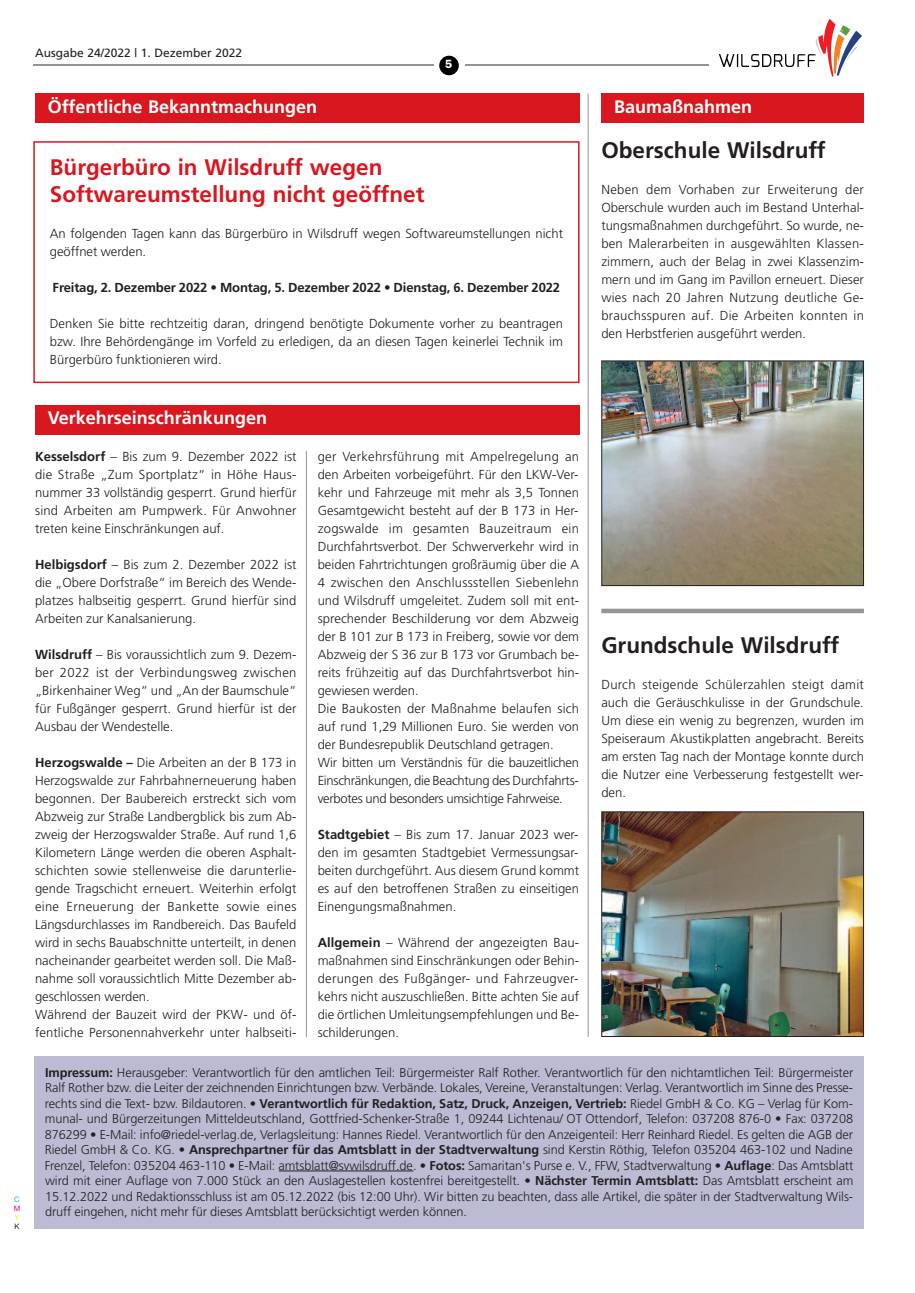
<style>
.page{position:relative;width:915px;height:1293px;background:#fff}
.page>*{position:absolute;margin:0;border:0;box-sizing:border-box;transform-origin:0 0}
.t1{font:700 22.5px/27px "Frutiger";color:#d8171f}
.t2{font:700 22.5px "Frutiger";color:#231f20}
.t3{font:700 18px "Frutiger";color:#fff}
.t4{font:300 13.05px/18px "Frutiger";color:#231f20;text-align:justify}
.t5{font:700 13.05px "Frutiger";letter-spacing:-.01em;color:#231f20}
.t6{font:300 12.75px/15.5px "Frutiger";letter-spacing:-.005em;color:#231f20;text-align:justify}
.t7{font:12px "Frutiger";color:#231f20}
.t8{font:600 12px "Franklin Gothic";color:#fff}
.t9{font:7.5px "Helvetica Neue";color:#00aeef}
.t10{font:7.5px "Helvetica Neue";color:#ed028c}
.t11{font:7.5px "Helvetica Neue";color:#fff101}
.t12{font:7.5px "Helvetica Neue";color:#231f20}
.s1{font-weight:700}
</style>
<div class="page">
<svg style="left:718px;top:19px;width:143px;height:58px"></svg>
<hr style="left:33px;top:65px;width:400px;height:1px;background:#939393">
<div style="left:439px;top:56px;width:19px;height:19px;background:#000;border-radius:50%"></div>
<hr style="left:465px;top:65px;width:243px;height:1px;background:#939393">
<div style="left:35px;top:94px;width:544px;height:29px;background:#d8171f"></div>
<div style="left:33px;top:141px;width:546px;height:242px;border:2px solid #d8171f"></div>
<div style="left:35px;top:405px;width:544px;height:29px;background:#d8171f"></div>
<div style="left:601px;top:94px;width:262px;height:29px;background:#d8171f"></div>
<img style="left:603px;top:362px;width:258px;height:222px">
<div style="left:601px;top:360px;width:262px;height:226px;border:1px solid #231f20"></div>
<img style="left:603px;top:813px;width:258px;height:222px">
<div style="left:601px;top:811px;width:262px;height:226px;border:1px solid #231f20"></div>
<hr style="left:601px;top:609px;width:262px;height:4px;background:#939598">
<hr style="left:587px;top:94px;width:1px;height:943px;background:#939598">
<hr style="left:306px;top:451px;width:1px;height:586px;background:#939598">
<div style="left:35px;top:1056px;width:828px;height:173px;background:#bcbbd4"></div>
<hr style="left:279px;top:1170px;width:134px;height:1px;background:#231f20">
<p class="t7" style="left:35px;top:48px;width:209px">Ausgabe 24/2022 | 1. Dezember 2022</p>
<h2 class="t3" style="left:48px;top:100px;width:271px">Öffentliche Bekanntmachungen</h2>
<p class="t8" style="left:444px;top:57px;width:9px">5</p>
<h1 class="t1" style="left:50px;top:155px;width:376px">Bürgerbüro in Wilsdruff wegen<br>Softwareumstellung nicht geöffnet</h1>
<p class="t4" style="left:50px;top:225px;width:514px">An folgenden Tagen kann das Bürgerbüro in Wilsdruff wegen Softwareumstellungen nicht geöffnet werden.</p>
<p class="t5" style="left:53px;top:282px;width:509px">Freitag, 2. Dezember 2022 • Montag, 5. Dezember 2022 • Dienstag, 6. Dezember 2022</p>
<p class="t4" style="left:50px;top:315px;width:514px">Denken Sie bitte rechtzeitig daran, dringend benötigte Dokumente vorher zu beantragen bzw. Ihre Behördengänge im Vorfeld zu erledigen, da an diesen Tagen keinerlei Technik im Bürgerbüro funktionieren wird.</p>
<h2 class="t3" style="left:614px;top:100px;width:140px">Baumaßnahmen</h2>
<h1 class="t2" style="left:601px;top:141px;width:225px">Oberschule Wilsdruff</h1>
<p class="t4" style="left:601px;top:182px;width:264px">Neben dem Vorhaben zur Erweiterung der Oberschule wurden auch im Bestand Unterhal&shy;tungsmaßnahmen durchgeführt. So wurde, ne&shy;ben Malerarbeiten in ausgewählten Klassen&shy;zimmern, auch der Belag in zwei Klassenzim&shy;mern und im Gang im Pavillon erneuert. Dieser wies nach 20 Jahren Nutzung deutliche Ge&shy;brauchsspuren auf. Die Arbeiten konnten in den Herbstferien ausgeführt werden.</p>
<p class="t9" style="left:14px;top:1197px;width:7px">C</p>
<p class="t10" style="left:14px;top:1206px;width:8px">M</p>
<p class="t11" style="left:15px;top:1215px;width:6px">Y</p>
<p class="t12" style="left:15px;top:1224px;width:7px">K</p>
<h2 class="t3" style="left:48px;top:411px;width:221px">Verkehrseinschränkungen</h2>
<p class="t4" style="left:35px;top:448px;width:263px"><span class="s1">Kesselsdorf</span> – Bis zum 9. Dezember 2022 ist die Straße „Zum Sportplatz“ in Höhe Haus&shy;nummer 33 vollständig gesperrt. Grund hierfür sind Arbeiten am Pumpwerk. Für Anwohner treten keine Einschränkungen auf.</p>
<p class="t4" style="left:35px;top:556px;width:263px"><span class="s1">Helbigsdorf</span> – Bis zum 2. Dezember 2022 ist die „Obere Dorfstraße“ im Bereich des Wende&shy;platzes halbseitig gesperrt. Grund hierfür sind Arbeiten zur Kanalsanierung.</p>
<p class="t4" style="left:35px;top:646px;width:263px"><span class="s1">Wilsdruff</span> – Bis voraussichtlich zum 9. Dezem&shy;ber 2022 ist der Verbindungsweg zwischen „Birkenhainer Weg“ und „An der Baumschule“ für Fußgänger gesperrt. Grund hierfür ist der Ausbau der Wendestelle.</p>
<p class="t4" style="left:35px;top:754px;width:263px;text-align:left"><span class="s1">Herzogswalde –</span> Die Arbeiten an der B 173 in Herzogswalde zur Fahrbahnerneuerung haben begonnen. Der Baubereich erstreckt sich vom Abzweig zur Straße Landbergblick bis zum Ab&shy;zweig der Herzogswalder Straße. Auf rund 1,6<br>Kilometern Länge werden die oberen Asphalt&shy;schichten sowie stellenweise die darunterlie&shy;gende Tragschicht erneuert. Weiterhin erfolgt eine Erneuerung der Bankette sowie eines Längsdurchlasses im Randbereich. Das Baufeld wird in sechs Bauabschnitte unterteilt, in denen nacheinander gearbeitet werden soll. Die Maß&shy;nahme soll voraussichtlich Mitte Dezember ab&shy;geschlossen werden.<br>Während der Bauzeit wird der PKW- und öf&shy;fentliche Personennahverkehr unter halbseiti-</p>
<p class="t4" style="left:317px;top:448px;width:263px;text-align:left">ger Verkehrsführung mit Ampelregelung an den Arbeiten vorbeigeführt. Für den LKW-Ver&shy;kehr und Fahrzeuge mit mehr als 3,5 Tonnen Gesamtgewicht besteht auf der B 173 in Her&shy;zogswalde im gesamten Bauzeitraum ein Durchfahrtsverbot. Der Schwerverkehr wird in beiden Fahrtrichtungen großräumig über die A 4 zwischen den Anschlussstellen Siebenlehn und Wilsdruff umgeleitet. Zudem soll mit ent&shy;sprechender Beschilderung vor dem Abzweig der B 101 zur B 173 in Freiberg, sowie vor dem Abzweig der S 36 zur B 173 vor Grumbach be&shy;reits frühzeitig auf das Durchfahrtsverbot hin&shy;gewiesen werden.<br>Die Baukosten der Maßnahme belaufen sich auf rund 1,29 Millionen Euro. Sie werden von der Bundesrepublik Deutschland getragen.<br>Wir bitten um Verständnis für die bauzeitlichen Einschränkungen, die Beachtung des Durchfahrts&shy;verbotes und besonders umsichtige Fahrweise.</p>
<p class="t4" style="left:317px;top:826px;width:263px"><span class="s1">Stadtgebiet</span> – Bis zum 17. Januar 2023 wer&shy;den im gesamten Stadtgebiet Vermessungsar&shy;beiten durchgeführt. Aus diesem Grund kommt es auf den betroffenen Straßen zu einseitigen Einengungsmaßnahmen.</p>
<p class="t4" style="left:317px;top:934px;width:263px"><span class="s1">Allgemein</span> – Während der angezeigten Bau&shy;maßnahmen sind Einschränkungen oder Behin&shy;derungen des Fußgänger- und Fahrzeugver&shy;kehrs nicht auszuschließen. Bitte achten Sie auf die örtlichen Umleitungsempfehlungen und Be&shy;schilderungen.</p>
<h1 class="t2" style="left:601px;top:636px;width:239px">Grundschule Wilsdruff</h1>
<p class="t4" style="left:601px;top:676px;width:264px">Durch steigende Schülerzahlen steigt damit auch die Geräuschkulisse in der Grundschule.<br>Um diese ein wenig zu begrenzen, wurden im Speiseraum Akustikplatten angebracht. Bereits am ersten Tag nach der Montage konnte durch die Nutzer eine Verbesserung festgestellt wer&shy;den.</p>
<p class="t6" style="left:45px;top:1065px;width:809px"><span class="s1">Impressum:</span> Herausgeber: Verantwortlich für den amtlichen Teil: Bürgermeister Ralf Rother. Verantwortlich für den nichtamtlichen Teil: Bürgermeister Ralf Rother bzw. die Leiter der zeichnenden Einrichtungen bzw. Verbände. Lokales, Vereine, Veranstaltungen: Verlag. Verantwortlich im Sinne des Presse&shy;rechts sind die Text- bzw. Bildautoren. • <span class="s1">Verantwortlich für Redaktion, Satz, Druck, Anzeigen, Vertrieb:</span> Riedel GmbH &amp; Co. KG – Verlag für Kom&shy;munal- und Bürgerzeitungen Mitteldeutschland, Gottfried-Schenker-Straße 1, 09244 Lichtenau/ OT Ottendorf, Telefon: 037208 876-0 • Fax: 037208<br>876299 • E-Mail: info@riedel-verlag.de, Verlagsleitung: Hannes Riedel. Verantwortlich für den Anzeigenteil: Herr Reinhard Riedel. Es gelten die AGB der Riedel GmbH &amp; Co. KG. • <span class="s1">Ansprechpartner für das Amtsblatt in der Stadtverwaltung</span> sind Kerstin Röthig, Telefon 035204 463-102 und Nadine Frenzel, Telefon: 035204 463-110 • E-Mail: amtsblatt@svwilsdruff.de. • <span class="s1">Fotos:</span> Samaritan's Purse e. V., FFW, Stadtverwaltung • <span class="s1">Auflage</span>: Das Amtsblatt wird mit einer Auflage von 7.000 Stück an den Auslagestellen kostenfrei bereitgestellt. • <span class="s1">Nächster Termin Amtsblatt:</span> Das Amtsblatt erscheint am 15.12.2022 und Redaktionsschluss ist am 05.12.2022 (bis 12:00 Uhr). Wir bitten zu beachten, dass alle Artikel, die später in der Stadtverwaltung Wils&shy;druff eingehen, nicht mehr für dieses Amtsblatt berücksichtigt werden können.</p>
</div>
